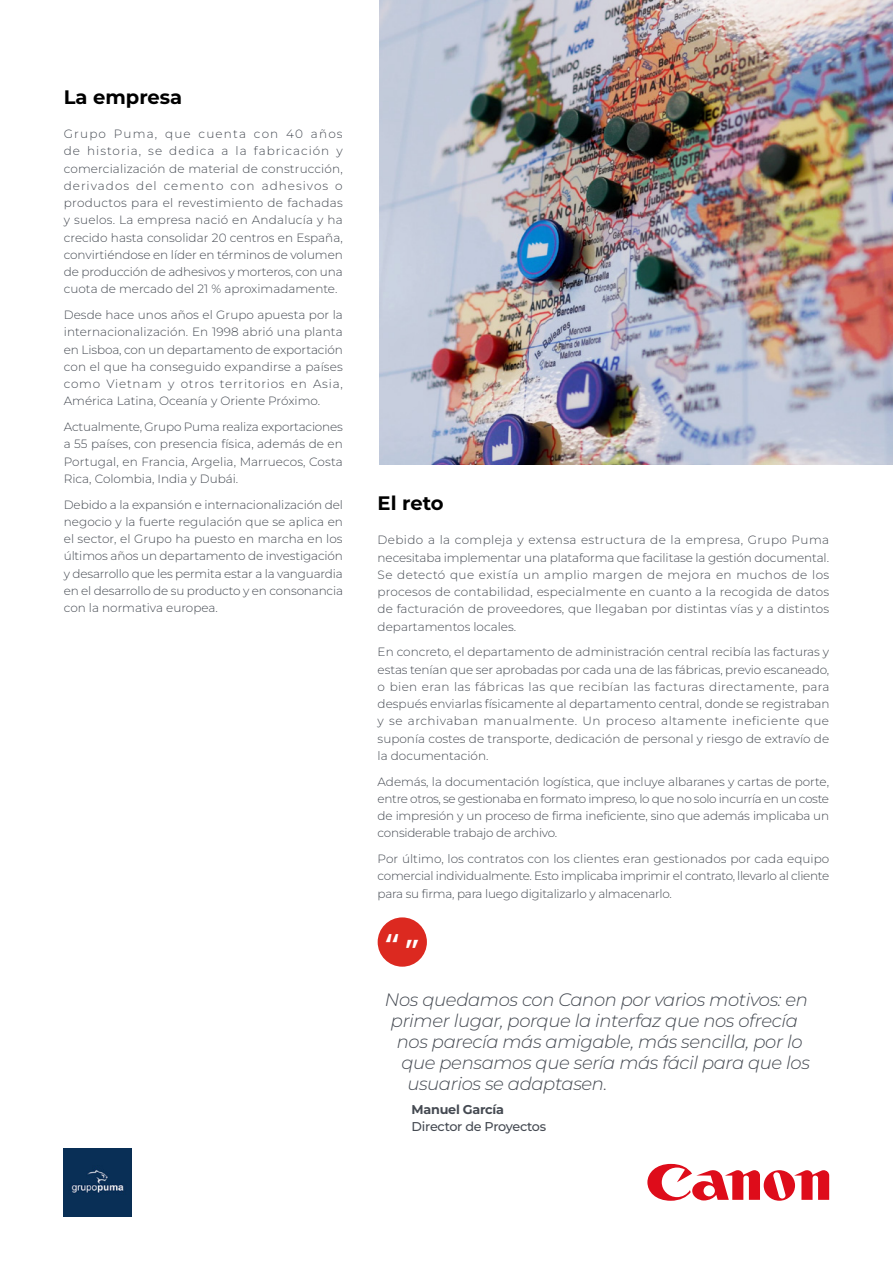
<style>
.page{position:relative;width:893px;height:1263px;background:#fff}
.page>*{position:absolute;margin:0;border:0;box-sizing:border-box;transform-origin:0 0}
.t1{font:700 29.7px "Monoglyphic";color:#fff}
.t2{font:700 19.5px "Montserrat";color:#000}
.t3{font:italic 300 18px "Montserrat";letter-spacing:-.02em;color:#454a52}
.t4{font:500 12.75px "Montserrat";letter-spacing:-.02em;color:#454a52}
.t5{font:700 12.75px "Montserrat";letter-spacing:-.02em;color:#454a52}
.t6{font:300 12px/17.2px "Montserrat";color:#454a52;text-align:justify}
</style>
<div class="page">
<svg style="left:647px;top:1164px;width:182px;height:37px"></svg>
<img style="left:379px;top:0;width:514px;height:465px">
<div style="left:378px;top:917px;width:49px;height:50px;background:#dc2920;border-radius:50%"></div>
<img style="left:64px;top:1148px;width:68px;height:68px">
<h2 class="t2" style="left:64px;top:84px;width:120px">La empresa</h2>
<p class="t6" style="left:64px;top:125px;width:281px">Grupo Puma, que cuenta con 40 años de historia, se dedica a la fabricación y comercialización de material de construcción, derivados del cemento con adhesivos o productos para el revestimiento de fachadas y suelos. La empresa nació en Andalucía y ha crecido hasta consolidar 20 centros en España, convirtiéndose en líder en términos de volumen de producción de adhesivos y morteros, con una cuota de mercado del 21 % aproximadamente.</p>
<p class="t6" style="left:64px;top:306px;width:281px">Desde hace unos años el Grupo apuesta por la internacionalización. En 1998 abrió una planta en Lisboa, con un departamento de exportación con el que ha conseguido expandirse a países como Vietnam y otros territorios en Asia, América Latina, Oceanía y Oriente Próximo.</p>
<p class="t6" style="left:64px;top:418px;width:281px">Actualmente, Grupo Puma realiza exportaciones a 55 países, con presencia física, además de en Portugal, en Francia, Argelia, Marruecos, Costa Rica, Colombia, India y Dubái.</p>
<p class="t6" style="left:64px;top:495px;width:281px">Debido a la expansión e internacionalización del negocio y la fuerte regulación que se aplica en el sector, el Grupo ha puesto en marcha en los últimos años un departamento de investigación y desarrollo que les permita estar a la vanguardia en el desarrollo de su producto y en consonancia con la normativa europea.</p>
<h2 class="t2" style="left:378px;top:490px;width:67px">El reto</h2>
<p class="t6" style="left:378px;top:531px;width:453px">Debido a la compleja y extensa estructura de la empresa, Grupo Puma necesitaba implementar una plataforma que facilitase la gestión documental.<br>Se detectó que existía un amplio margen de mejora en muchos de los procesos de contabilidad, especialmente en cuanto a la recogida de datos de facturación de proveedores, que llegaban por distintas vías y a distintos departamentos locales.</p>
<p class="t6" style="left:378px;top:643px;width:453px">En concreto, el departamento de administración central recibía las facturas y estas tenían que ser aprobadas por cada una de las fábricas, previo escaneado, o bien eran las fábricas las que recibían las facturas directamente, para después enviarlas físicamente al departamento central, donde se registraban y se archivaban manualmente. Un proceso altamente ineficiente que suponía costes de transporte, dedicación de personal y riesgo de extravío de la documentación.</p>
<p class="t6" style="left:378px;top:772px;width:453px">Además, la documentación logística, que incluye albaranes y cartas de porte, entre otros, se gestionaba en formato impreso, lo que no solo incurría en un coste de impresión y un proceso de firma ineficiente, sino que además implicaba un considerable trabajo de archivo.</p>
<p class="t6" style="left:378px;top:850px;width:453px">Por último, los contratos con los clientes eran gestionados por cada equipo comercial individualmente. Esto implicaba imprimir el contrato, llevarlo al cliente para su firma, para luego digitalizarlo y almacenarlo.</p>
<h1 class="t1" style="left:385px;top:927px;width:15px">‘‘</h1>
<h1 class="t1" style="left:419px;top:955px;width:15px;rotate:-180deg">‘‘</h1>
<h3 class="t3" style="left:385px;top:987px;width:425px">Nos quedamos con Canon por varios motivos: en</h3>
<h3 class="t3" style="left:391px;top:1008px;width:408px">primer lugar, porque la interfaz que nos ofrecía</h3>
<h3 class="t3" style="left:397px;top:1029px;width:407px">nos parecía más amigable, más sencilla, por lo</h3>
<h3 class="t3" style="left:401px;top:1050px;width:410px">que pensamos que sería más fácil para que los</h3>
<h3 class="t3" style="left:407px;top:1071px;width:201px">usuarios se adaptasen.</h3>
<p class="t5" style="left:412px;top:1101px;width:94px">Manuel García</p>
<p class="t4" style="left:412px;top:1118px;width:136px">Director de Proyectos</p>
</div>
